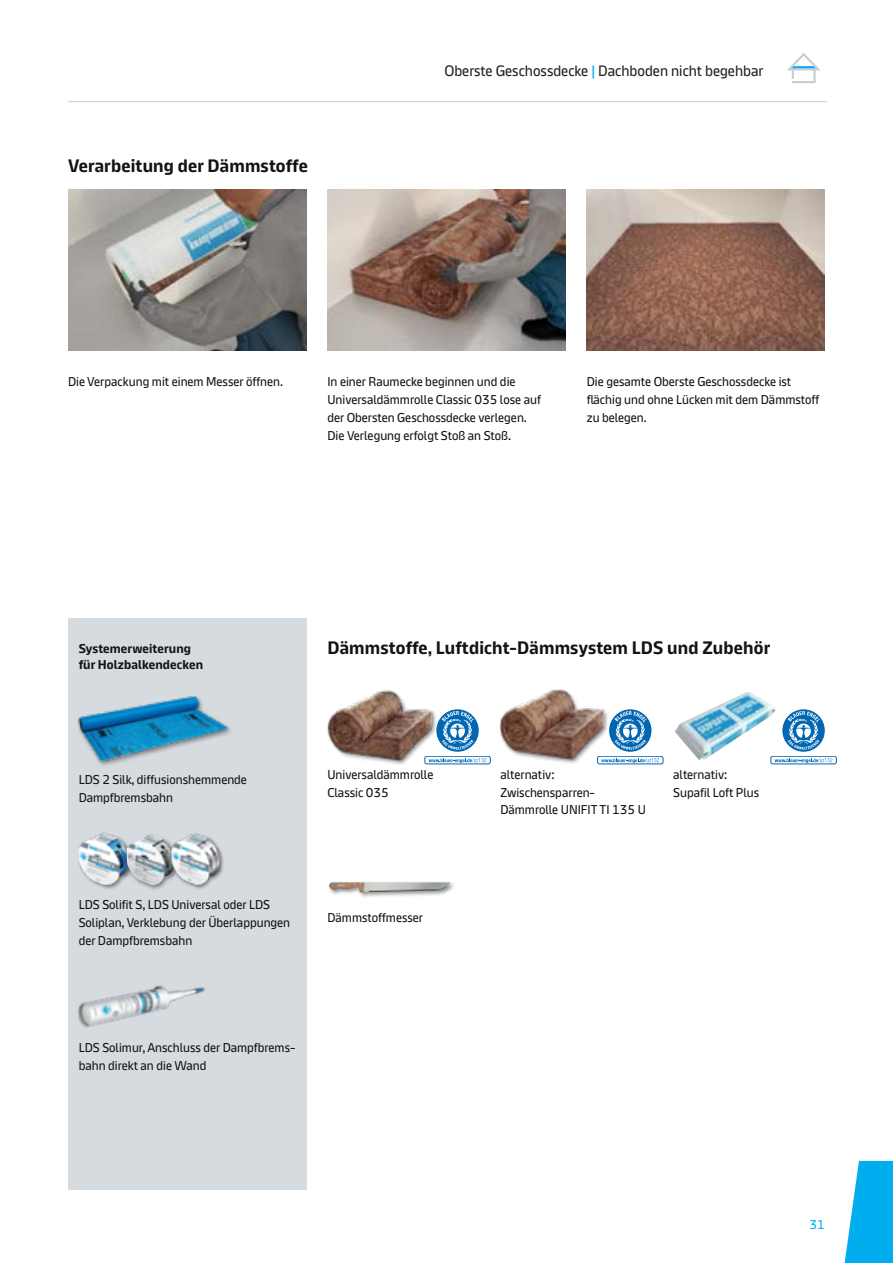
<style>
.page{position:relative;width:893px;height:1263px;background:#fff}
.page>*{position:absolute;margin:0;border:0;box-sizing:border-box;transform-origin:0 0}
.t1{font:700 18px "Knauf";letter-spacing:.01em;color:#111314}
.t2{font:15px "Knauf";color:#231f20}
.t3{font:12.75px/17.9px "Knauf";color:#111314}
.t4{font:700 12.75px/15.3px "Knauf";letter-spacing:.01em;color:#111314}
.t5{font:12.75px "Knauf";color:#00aeef}
.s1{color:#00aeef}
</style>
<div class="page">
<hr style="left:68px;top:101px;width:759px;height:1px;background:#c6ced4">
<svg style="left:844px;top:1161px;width:49px;height:102px"></svg>
<svg style="left:787px;top:53px;width:34px;height:30px"></svg>
<img style="left:68px;top:190px;width:238px;height:160px">
<img style="left:587px;top:190px;width:238px;height:160px">
<img style="left:327px;top:190px;width:239px;height:160px">
<img style="left:674px;top:692px;width:102px;height:68px">
<div style="left:68px;top:618px;width:238px;height:571px;background:#d5dbdf"></div>
<div style="left:77px;top:832px;width:58px;height:58px;background:#231f20;opacity:.5"></div>
<img style="left:78px;top:832px;width:57px;height:53px">
<div style="left:125px;top:833px;width:55px;height:57px;background:#231f20;opacity:.5"></div>
<img style="left:127px;top:834px;width:42px;height:51px">
<div style="left:169px;top:832px;width:56px;height:58px;background:#231f20;opacity:.5"></div>
<img style="left:171px;top:832px;width:52px;height:53px">
<div style="left:77px;top:695px;width:157px;height:72px;background:#231f20;opacity:.5"></div>
<img style="left:79px;top:695px;width:155px;height:68px">
<img style="left:78px;top:985px;width:127px;height:43px">
<div style="left:499px;top:688px;width:114px;height:76px;background:#231f20;opacity:.5"></div>
<img style="left:500px;top:689px;width:110px;height:72px">
<div style="left:327px;top:689px;width:110px;height:76px;background:#231f20;opacity:.5"></div>
<img style="left:327px;top:689px;width:110px;height:72px">
<div style="left:327px;top:880px;width:128px;height:18px;background:#231f20;opacity:.5"></div>
<img style="left:329px;top:882px;width:79px;height:11px">
<svg style="left:436px;top:709px;width:43px;height:43px"></svg>
<div style="left:425px;top:756px;width:65px;height:8px;border:1px solid #0166b3;border-radius:2px"></div>
<svg style="left:429px;top:758px;width:57px;height:5px"></svg>
<svg style="left:608px;top:709px;width:44px;height:43px"></svg>
<svg style="left:609px;top:709px;width:42px;height:43px"></svg>
<div style="left:598px;top:756px;width:65px;height:8px;background:#fff;border-radius:2px"></div>
<div style="left:597px;top:756px;width:66px;height:8px;border:1px solid #0166b3;border-radius:2px"></div>
<svg style="left:601px;top:758px;width:58px;height:5px"></svg>
<svg style="left:782px;top:709px;width:43px;height:43px"></svg>
<div style="left:771px;top:756px;width:65px;height:8px;border:1px solid #0166b3;border-radius:2px"></div>
<svg style="left:775px;top:758px;width:57px;height:5px"></svg>
<h1 class="t1" style="left:68px;top:156px;width:241px">Verarbeitung der Dämmstoffe</h1>
<p class="t2" style="left:444px;top:63px;width:321px">Oberste Geschossdecke <span class="s1">|</span> Dachboden nicht begehbar</p>
<p class="t3" style="left:68px;top:373px;width:217px">Die Verpackung mit einem Messer öffnen.</p>
<p class="t3" style="left:327px;top:373px;width:215px">In einer Raumecke beginnen und die Universaldämmrolle Classic 035 lose auf der Obersten Geschossdecke verlegen.<br>Die Verlegung erfolgt Stoß an Stoß.</p>
<p class="t3" style="left:587px;top:373px;width:234px">Die gesamte Oberste Geschossdecke ist flächig und ohne Lücken mit dem Dämmstoff zu belegen.</p>
<p class="t4" style="left:79px;top:641px;width:126px">Systemerweiterung für Holzbalkendecken</p>
<h1 class="t1" style="left:327px;top:638px;width:444px">Dämmstoffe, Luftdicht-Dämmsystem LDS und Zubehör</h1>
<p class="t3" style="left:79px;top:771px;width:170px">LDS 2 Silk, diffusionshem mende<br>Dampfbremsbahn</p>
<p class="t3" style="left:79px;top:896px;width:213px">LDS Solifit S, LDS Universal oder LDS<br>Soliplan, Ver klebung der Überlappungen der Dampfbremsbahn</p>
<p class="t3" style="left:327px;top:765px;width:107px">Universaldämmrolle<br>Classic 035</p>
<p class="t3" style="left:500px;top:765px;width:147px">alternativ:<br>Zwischensparren-<br>Dämmrolle UNIFIT TI 135 U</p>
<p class="t3" style="left:673px;top:765px;width:87px">alternativ:<br>Supafil Loft Plus</p>
<p class="t3" style="left:327px;top:908px;width:97px">Dämmstoffmesser</p>
<p class="t3" style="left:79px;top:1038px;width:218px">LDS Solimur, Anschluss der Dampfbrems&shy;bahn direkt an die Wand</p>
<p class="t5" style="left:810px;top:1217px;width:17px">31</p>
</div>
